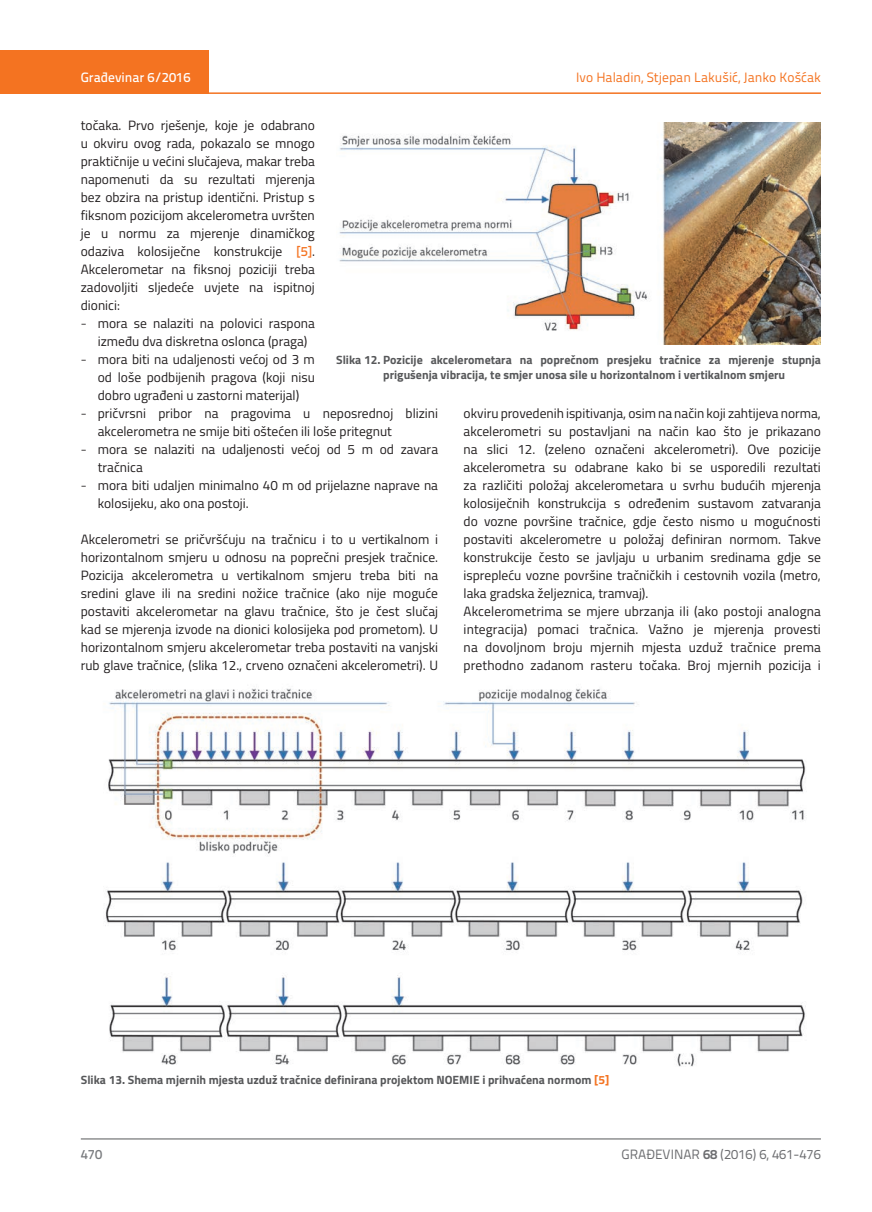
<style>
.page{position:relative;width:872px;height:1212px;background:#fff}
.page>*{position:absolute;margin:0;border:0;box-sizing:border-box;transform-origin:0 0}
.t1{font:13.5px/18px "Titillium";color:#231f20}
.t2{font:13.5px "Titillium Text 22 L";color:#f47321}
.t3{font:13.5px "Titillium Text 22 L";color:#6c6d70}
.t4{font:500 13.5px "Titillium Text 22 L";color:#fff}
.t5{font:500 13.5px "Titillium Text 22 L";color:#787a7d}
.t6{font:700 12px/15px "Titillium";color:#57585a}
.s1{font-family:"Titillium Text 22 L";font-weight:500;color:#f47321}
.s2{font-family:"Titillium Text 22 L";font-weight:300}
.s3{color:#f47321}
.s4{font-weight:700}
</style>
<div class="page">
<div style="left:0;top:50px;width:208px;height:44px;background:#f47321"></div>
<hr style="left:0;top:92px;width:821px;height:2px;background:#f47321">
<hr style="left:81px;top:1139px;width:740px;height:1px;background:#57585a">
<img style="left:339px;top:123px;width:482px;height:221px">
<img style="left:105px;top:688px;width:701px;height:378px">
<p class="t4" style="left:81px;top:67px;width:111px">Građevinar 6/2016</p>
<p class="t2" style="left:576px;top:68px;width:246px">Ivo Haladin, Stjepan Lakušić, Janko Košćak</p>
<p class="t1" style="left:81px;top:115px;width:236px;text-align:justify">točaka. Prvo rješenje, koje je odabrano u okviru ovog rada, pokazalo se mnogo praktičnije u većini slučajeva, makar treba napomenuti da su rezultati mjerenja bez obzira na pristup identični. Pristup s fiksnom pozicijom akcelerometra uvršten je u normu za mjerenje dinamičkog odaziva kolosiječne konstrukcije <span class="s1">[5]</span>.<br>Akcelerometar na fiksnoj poziciji treba zadovoljiti sljedeće uvjete na ispitnoj dionici:</p>
<p class="t1" style="left:98px;top:313px;width:218px;text-indent:-17px"><span class="s2">-</span> mora se nalaziti na polovici raspona između dva diskretna oslonca (praga)</p>
<p class="t1" style="left:98px;top:349px;width:219px;text-align:justify;text-indent:-17px"><span class="s2">-</span> mora biti na udaljenosti većoj od 3 m od loše podbijenih pragova (koji nisu dobro ugrađeni u zastorni materijal)</p>
<p class="t1" style="left:98px;top:403px;width:342px;text-indent:-17px"><span class="s2">-</span> pričvrsni pribor na pragovima u neposrednoj blizini akcelerometra ne smije biti oštećen ili loše pritegnut</p>
<p class="t1" style="left:98px;top:439px;width:342px;text-indent:-17px"><span class="s2">-</span> mora se nalaziti na udaljenosti većoj od 5 m od zavara tračnica</p>
<p class="t1" style="left:98px;top:475px;width:342px;text-indent:-17px"><span class="s2">-</span> mora biti udaljen minimalno 40 m od prijelazne naprave na kolosijeku, ako ona postoji.</p>
<p class="t1" style="left:81px;top:529px;width:359px;text-align:justify">Akcelerometri se pričvršćuju na tračnicu i to u vertikalnom i horizontalnom smjeru u odnosu na poprečni presjek tračnice.<br>Pozicija akcelerometra u vertikalnom smjeru treba biti na sredini glave ili na sredini nožice tračnice (ako nije moguće postaviti akcelerometar na glavu tračnice, što je čest slučaj kad se mjerenja izvode na dionici kolosijeka pod prometom). U horizontalnom smjeru akcelerometar treba postaviti na vanjski rub glave tračnice, (slika 12., crveno označeni akcelerometri). U</p>
<p class="t6" style="left:383px;top:351px;width:439px;text-indent:-47px">Slika 12. Pozicije akcelerometara na poprečnom presjeku tračnice za mjerenje stupnja prigušenja vibracija, te smjer unosa sile u horizontalnom i vertikalnom smjeru</p>
<p class="t1" style="left:463px;top:403px;width:359px">okviru provedenih ispitivanja, osim na način koji zahtijeva norma, akcelerometri su postavljani na način kao što je prikazano na slici 12. (zeleno označeni akcelerometri). Ove pozicije akcelerometra su odabrane kako bi se usporedili rezultati za različiti položaj akcelerometara u svrhu budućih mjerenja kolosiječnih konstrukcija s određenim sustavom zatvaranja do vozne površine tračnice, gdje često nismo u mogućnosti postaviti akcelerometre u položaj definiran normom. Takve konstrukcije često se javljaju u urbanim sredinama gdje se isprepleću vozne površine tračničkih i cestovnih vozila (metro, laka gradska željeznica, tramvaj).<br>Akcelerometrima se mjere ubrzanja ili (ako postoji analogna integracija) pomaci tračnica. Važno je mjerenja provesti na dovoljnom broju mjernih mjesta uzduž tračnice prema prethodno zadanom rasteru točaka. Broj mjernih pozicija i</p>
<p class="t6" style="left:81px;top:1072px;width:530px">Slika 13. Shema mjernih mjesta uzduž tračnice definirana projektom NOEMIE i prihvaćena normom <span class="s3">[5]</span></p>
<p class="t5" style="left:81px;top:1144px;width:23px">470</p>
<p class="t3" style="left:621px;top:1144px;width:201px">GRAĐEVINAR <span class="s4">68</span> (2016) 6, 461-476</p>
</div>
